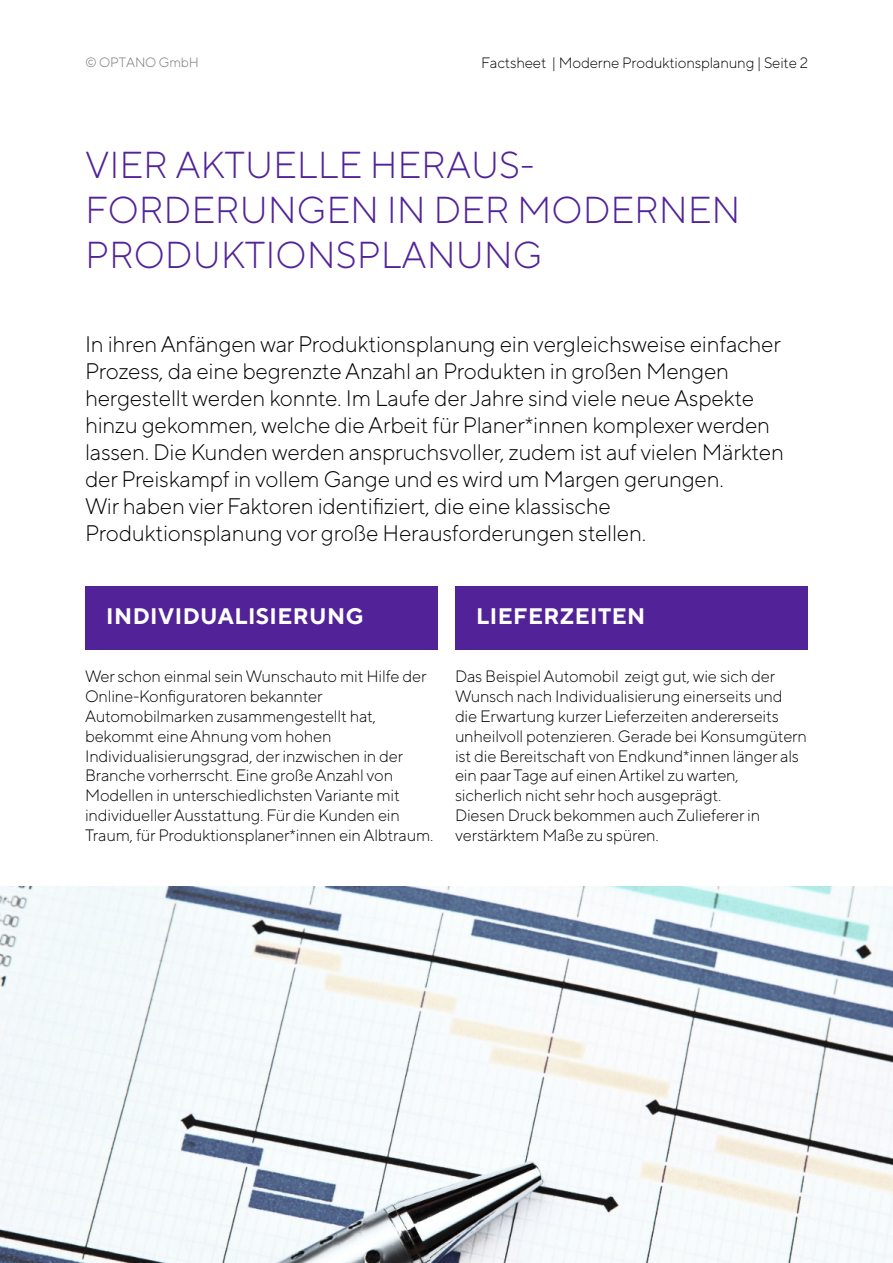
<style>
.page{position:relative;width:893px;height:1263px;background:#fff}
.page>*{position:absolute;margin:0;border:0;box-sizing:border-box;transform-origin:0 0}
.t1{font:300 37.5px/45px "TT Norms Pro";color:#522398}
.t2{font:300 22.5px/27px "TT Norms Pro";letter-spacing:-.01em;color:#000}
.t3{font:700 22.5px "TT Norms Pro";letter-spacing:.02em;color:#fff}
.t4{font:300 16.5px/19.8px "TT Norms Pro";letter-spacing:-.01em;color:#000}
.t5{font:300 15px "TT Norms Pro";letter-spacing:-.01em;color:#000}
.t6{font:300 13.5px "TT Norms Pro";letter-spacing:-.01em;color:#747678}
</style>
<div class="page">
<img style="left:0;top:886px;width:892px;height:377px">
<div style="left:455px;top:586px;width:353px;height:64px;background:#522398"></div>
<div style="left:85px;top:586px;width:353px;height:64px;background:#522398"></div>
<p class="t6" style="left:85px;top:55px;width:115px">© OPTANO GmbH</p>
<p class="t5" style="left:481px;top:55px;width:328px">Factsheet | Moderne Produktionsplanung | Seite 2</p>
<h1 class="t1" style="left:85px;top:144px;width:657px">VIER AKTUELLE HERAUS-<br>FORDERUNGEN IN DER MODERNEN<br>PRODUKTIONSPLANUNG</h1>
<p class="t2" style="left:85px;top:331px;width:700px">In ihren Anfängen war Produktionsplanung ein vergleichsweise einfacher Prozess, da eine begrenzte Anzahl an Produkten in großen Mengen hergestellt werden konnte. Im Laufe der Jahre sind viele neue Aspekte hinzu gekommen, welche die Arbeit für Planer*innen komplexer werden lassen. Die Kunden werden anspruchsvoller, zudem ist auf vielen Märkten der Preiskampf in vollem Gange und es wird um Margen gerungen.<br>Wir haben vier Faktoren identifiziert, die eine klassische Produktionsplanung vor große Herausforderungen stellen.</p>
<h2 class="t3" style="left:106px;top:604px;width:259px">INDIVIDUALISIERUNG</h2>
<p class="t4" style="left:85px;top:667px;width:350px">Wer schon einmal sein Wunschauto mit Hilfe der Online-Konfiguratoren bekannter Automobilmarken zusammengestellt hat, bekommt eine Ahnung vom hohen Individualisierungsgrad, der inzwischen in der Branche vorherrscht. Eine große Anzahl von Modellen in unterschiedlichsten Variante mit individuellerAusstattung. Für die Kunden ein Traum, für Produktionsplaner*innen ein Albtraum.</p>
<h2 class="t3" style="left:476px;top:604px;width:170px">LIEFERZEITEN</h2>
<p class="t4" style="left:455px;top:667px;width:354px">Das Beispiel Automobil zeigt gut, wie sich der Wunsch nach Individualisierung einerseits und die Erwartung kurzer Lieferzeiten andererseits unheilvoll potenzieren. Gerade bei Konsumgütern ist die Bereitschaft von Endkund*innen länger als ein paar Tage auf einen Artikel zu warten, sicherlich nicht sehr hoch ausgeprägt.<br>Diesen Druck bekommen auch Zulieferer in verstärktem Maße zu spüren.</p>
</div>
